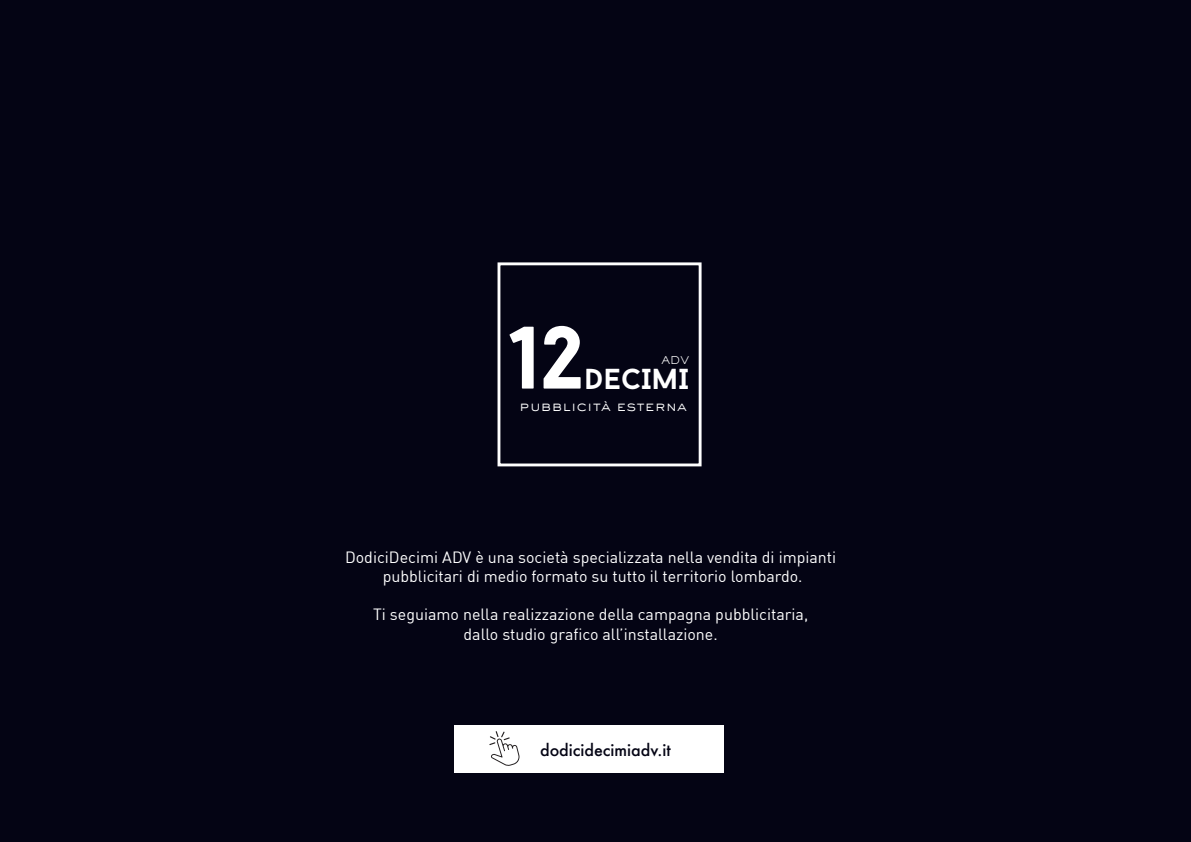
<style>
.page{position:relative;width:1191px;height:842px;background:#040414}
.page>*{position:absolute;margin:0;border:0;box-sizing:border-box;transform-origin:0 0}
.t1{font:700 88.4px "Baron Neue";color:#fff}
.t2{font:700 28.9px "Baron Neue";letter-spacing:.01em;color:#fff}
.t3{font:16px/19.2px "DIN";color:#fff;text-align:center}
.t4{font:500 16px "Futura";color:#040414}
.t5{font:300 14.2px "Sackers Gothic Std";letter-spacing:.01em;color:#fff}
.t6{font:300 10.5px "Sackers Gothic Std";color:#fff}
</style>
<div class="page">
<div style="left:454px;top:725px;width:270px;height:47px;background:#fff"></div>
<svg style="left:489px;top:731px;width:30px;height:35px"></svg>
<div style="left:497px;top:262px;width:204px;height:204px;border:3px solid #fff"></div>
<h1 class="t1" style="left:510px;top:301px;width:75px">12</h1>
<p class="t6" style="left:661px;top:354px;width:29px">ADV</p>
<h2 class="t2" style="left:584px;top:360px;width:106px">DECIMI</h2>
<p class="t5" style="left:519px;top:397px;width:169px">pubblicità esterna</p>
<p class="t3" style="left:345px;top:547px;width:493px">DodiciDecimi ADV è una società specializzata nella vendita di impianti pubblicitari di medio formato su tutto il territorio lombardo.</p>
<p class="t3" style="left:373px;top:605px;width:436px">Ti seguiamo nella realizzazione della campagna pubblicitaria, dallo studio grafico all’installazione.</p>
<p class="t4" style="left:540px;top:739px;width:132px">dodicidecimiadv.it</p>
</div>
